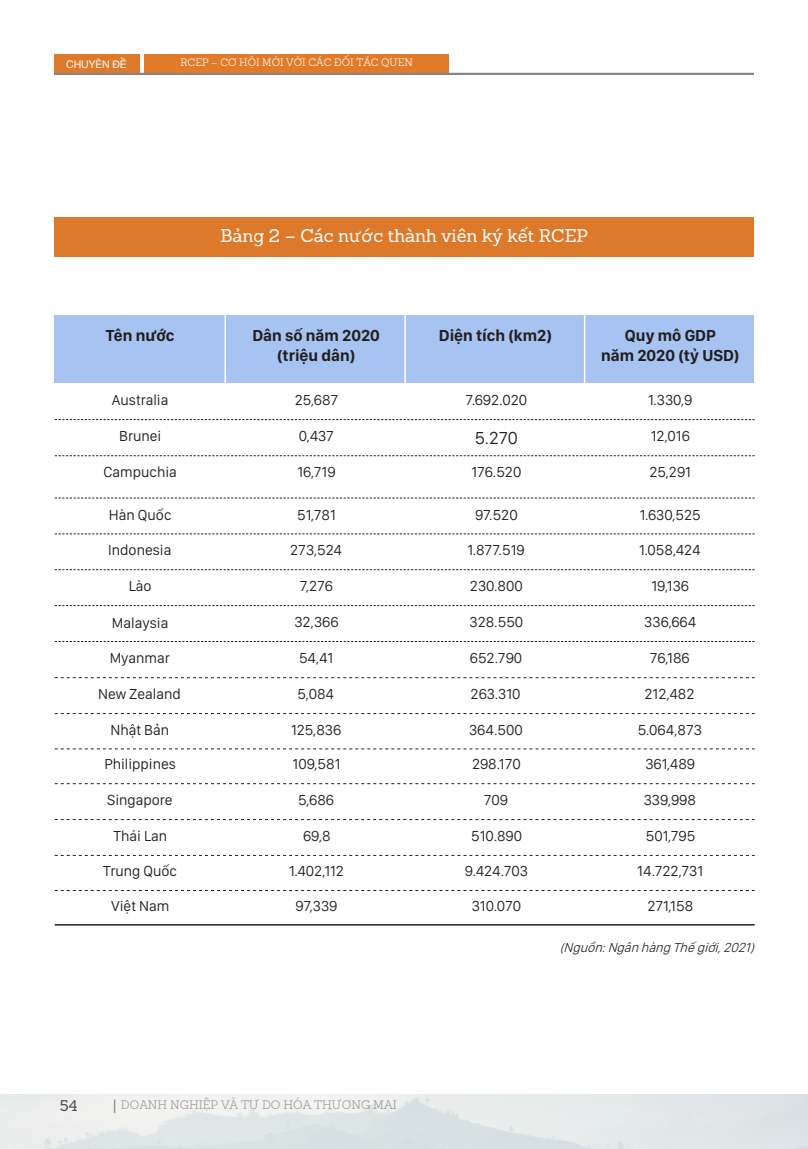
<style>
.page{position:relative;width:808px;height:1149px;background:#fff}
.page>*{position:absolute;margin:0;border:0;box-sizing:border-box;transform-origin:0 0}
.t1{font:18px "AG Sanchez Slab";color:#fff}
.t2{font:18px "San Francisco Display";color:#231f20}
.t3{font:700 16.5px "San Francisco Display";color:#231f20}
.t4{font:15px "San Francisco Display";color:#231f20}
.t5{font:15px "AG Sanchez Slab";color:#231f20}
.t6{font:italic 300 13.5px "San Francisco Display";color:#231f20}
.t7{font:300 12px "AG Sanchez Slab";color:#858587}
.t8{font:300 10.5px "AG Sanchez Slab";color:#fff}
.t9{font:10.5px "Helvetica Neue";color:#fff}
</style>
<div class="page">
<hr style="left:54px;top:73px;width:700px;height:2px;background:#858587">
<div style="left:54px;top:54px;width:85px;height:19px;background:#dd792b"></div>
<div style="left:145px;top:54px;width:304px;height:19px;background:#e17b29"></div>
<div style="left:55px;top:217px;width:699px;height:40px;background:#dd792b"></div>
<div style="left:55px;top:315px;width:699px;height:67px;background:#a6c3f1"></div>
<hr style="left:224px;top:315px;width:2px;height:68px;background:#fff">
<hr style="left:404px;top:315px;width:2px;height:68px;background:#fff">
<hr style="left:584px;top:315px;width:1px;height:68px;background:#fff">
<svg style="left:55px;top:419px;width:700px;height:1px"></svg>
<svg style="left:55px;top:455px;width:700px;height:1px"></svg>
<svg style="left:55px;top:497px;width:700px;height:1px"></svg>
<svg style="left:55px;top:533px;width:700px;height:1px"></svg>
<svg style="left:55px;top:569px;width:700px;height:1px"></svg>
<svg style="left:55px;top:605px;width:700px;height:1px"></svg>
<svg style="left:55px;top:641px;width:700px;height:1px"></svg>
<svg style="left:55px;top:677px;width:700px;height:1px"></svg>
<svg style="left:55px;top:713px;width:700px;height:1px"></svg>
<svg style="left:55px;top:748px;width:700px;height:1px"></svg>
<svg style="left:55px;top:783px;width:700px;height:1px"></svg>
<svg style="left:55px;top:854px;width:700px;height:1px"></svg>
<hr style="left:55px;top:923px;width:700px;height:2px;background:#231f20">
<p class="t9" style="left:66px;top:57px;width:62px">CHUYÊN ĐỀ</p>
<p class="t8" style="left:180px;top:55px;width:234px">RCEP – CƠ HỘI MỚI VỚI CÁC ĐỐI TÁC QUEN</p>
<p class="t3" style="left:106px;top:325px;width:70px">Tên nước</p>
<p class="t4" style="left:112px;top:391px;width:58px">Australia</p>
<p class="t4" style="left:119px;top:426px;width:44px">Brunei</p>
<p class="t4" style="left:103px;top:462px;width:75px">Campuchia</p>
<p class="t4" style="left:109px;top:505px;width:64px">Hàn Quốc</p>
<p class="t4" style="left:108px;top:540px;width:65px">Indonesia</p>
<p class="t4" style="left:129px;top:576px;width:24px">Lào</p>
<p class="t4" style="left:112px;top:612px;width:58px">Malaysia</p>
<p class="t4" style="left:110px;top:648px;width:62px">Myanmar</p>
<p class="t4" style="left:98px;top:684px;width:84px">New Zealand</p>
<p class="t4" style="left:110px;top:719px;width:60px">Nhật Bản</p>
<p class="t4" style="left:104px;top:754px;width:73px">Philippines</p>
<p class="t4" style="left:107px;top:790px;width:67px">Singapore</p>
<p class="t4" style="left:114px;top:826px;width:55px">Thái Lan</p>
<p class="t4" style="left:103px;top:861px;width:75px">Trung Quốc</p>
<p class="t4" style="left:111px;top:895px;width:60px">Việt Nam</p>
<p class="t1" style="left:220px;top:221px;width:369px">Bảng 2 – Các nước thành viên ký kết RCEP</p>
<p class="t3" style="left:252px;top:324px;width:129px">Dân số năm 2020</p>
<p class="t3" style="left:277px;top:344px;width:80px">(triệu dân)</p>
<p class="t4" style="left:295px;top:391px;width:45px">25,687</p>
<p class="t4" style="left:299px;top:426px;width:37px">0,437</p>
<p class="t4" style="left:297px;top:462px;width:40px">16,719</p>
<p class="t4" style="left:297px;top:505px;width:40px">51,781</p>
<p class="t4" style="left:290px;top:540px;width:53px">273,524</p>
<p class="t4" style="left:300px;top:576px;width:35px">7,276</p>
<p class="t4" style="left:294px;top:612px;width:46px">32,366</p>
<p class="t4" style="left:299px;top:648px;width:36px">54,41</p>
<p class="t4" style="left:298px;top:684px;width:38px">5,084</p>
<p class="t4" style="left:291px;top:719px;width:52px">125,836</p>
<p class="t4" style="left:292px;top:754px;width:50px">109,581</p>
<p class="t4" style="left:298px;top:790px;width:37px">5,686</p>
<p class="t4" style="left:303px;top:826px;width:29px">69,8</p>
<p class="t4" style="left:289px;top:861px;width:56px">1.402,112</p>
<p class="t4" style="left:296px;top:895px;width:43px">97,339</p>
<p class="t3" style="left:439px;top:324px;width:115px">Diện tích (km2)</p>
<p class="t4" style="left:465px;top:391px;width:63px">7.692.020</p>
<p class="t2" style="left:475px;top:426px;width:45px">5.270</p>
<p class="t4" style="left:471px;top:462px;width:51px">176.520</p>
<p class="t4" style="left:475px;top:505px;width:44px">97.520</p>
<p class="t4" style="left:467px;top:540px;width:59px">1.877.519</p>
<p class="t4" style="left:470px;top:576px;width:54px">230.800</p>
<p class="t4" style="left:469px;top:612px;width:55px">328.550</p>
<p class="t4" style="left:470px;top:648px;width:54px">652.790</p>
<p class="t4" style="left:471px;top:684px;width:52px">263.310</p>
<p class="t4" style="left:469px;top:719px;width:55px">364.500</p>
<p class="t4" style="left:472px;top:754px;width:50px">298.170</p>
<p class="t4" style="left:484px;top:790px;width:26px">709</p>
<p class="t4" style="left:471px;top:826px;width:52px">510.890</p>
<p class="t4" style="left:465px;top:861px;width:65px">9.424.703</p>
<p class="t4" style="left:472px;top:895px;width:51px">310.070</p>
<p class="t3" style="left:625px;top:324px;width:92px">Quy mô GDP</p>
<p class="t3" style="left:601px;top:344px;width:140px">năm 2020 (tỷ USD)</p>
<p class="t4" style="left:648px;top:391px;width:46px">1.330,9</p>
<p class="t4" style="left:651px;top:426px;width:41px">12,016</p>
<p class="t4" style="left:649px;top:462px;width:43px">25,291</p>
<p class="t4" style="left:640px;top:505px;width:63px">1.630,525</p>
<p class="t4" style="left:639px;top:540px;width:63px">1.058,424</p>
<p class="t4" style="left:651px;top:576px;width:39px">19,136</p>
<p class="t4" style="left:644px;top:612px;width:53px">336,664</p>
<p class="t4" style="left:650px;top:648px;width:41px">76,186</p>
<p class="t4" style="left:644px;top:684px;width:51px">212,482</p>
<p class="t4" style="left:638px;top:719px;width:66px">5.064,873</p>
<p class="t4" style="left:645px;top:754px;width:51px">361,489</p>
<p class="t4" style="left:644px;top:790px;width:54px">339,998</p>
<p class="t4" style="left:646px;top:826px;width:51px">501,795</p>
<p class="t4" style="left:637px;top:861px;width:68px">14.722,731</p>
<p class="t4" style="left:647px;top:895px;width:47px">271,158</p>
<p class="t6" style="left:560px;top:938px;width:200px">(Nguồn:NgânhàngThếgiới,2021)</p>
<p class="t5" style="left:60px;top:1093px;width:19px">54</p>
<p class="t7" style="left:121px;top:1095px;width:277px">DOANH NGHIỆP VÀ TỰ DO HÓA THƯƠNG MẠI</p>
</div>
